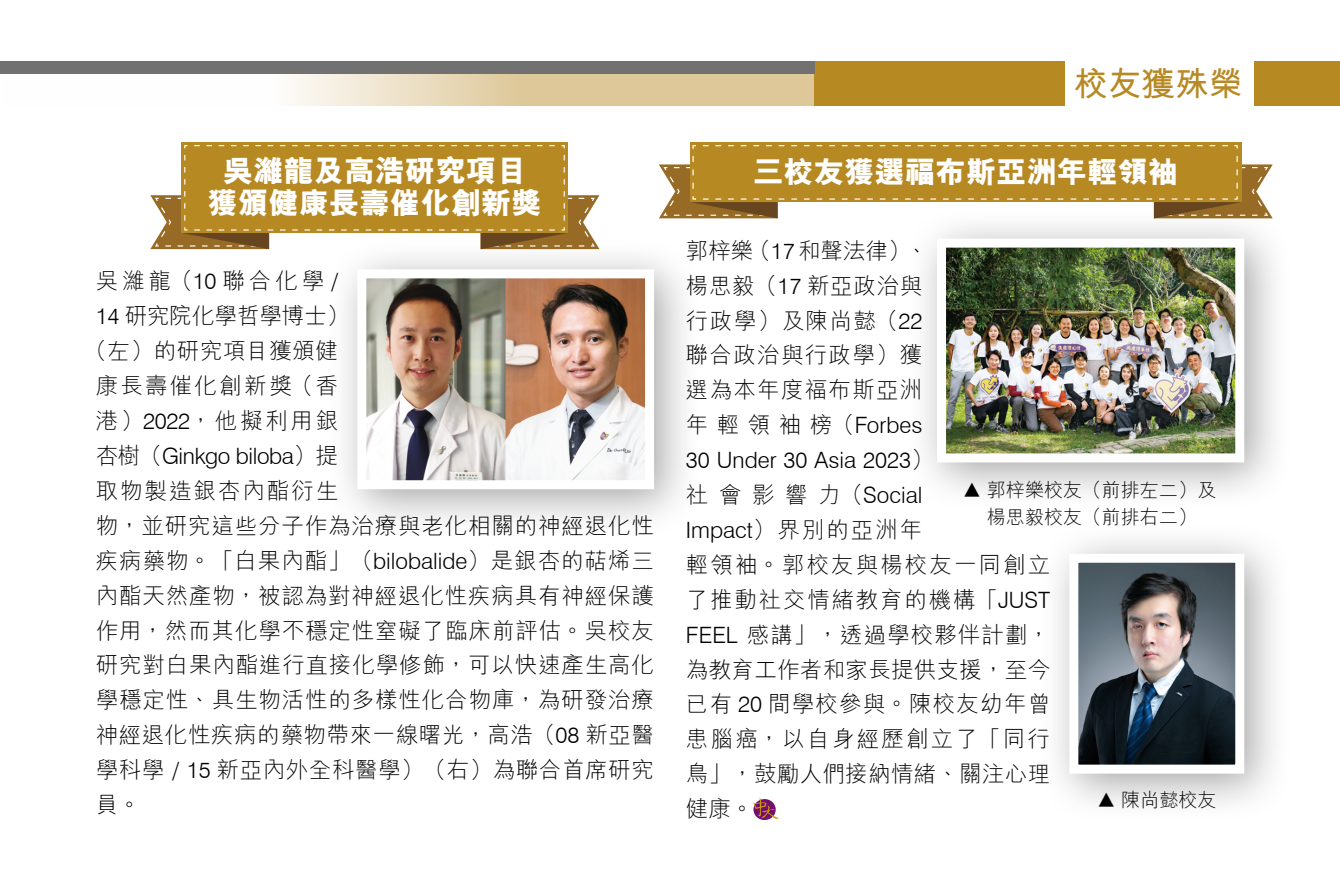
<style>
.page{position:relative;width:1340px;height:875px;background:#fff}
.page>*{position:absolute;margin:0;border:0;box-sizing:border-box;transform-origin:0 0}
.t1{font:700 33.75px "M Hei HK";color:#b78923}
.t2{font:800 30.38px/31.3px "M Hei HK";color:#fff;text-align:center}
.t3{font:300 22.5px/34.9px "M Hei HK";letter-spacing:.04em;color:#000}
.t4{font:300 22.5px/34.9px "M Hei HK";letter-spacing:.065em;color:#000}
.t5{font:300 22.5px/34.9px "M Hei HK";letter-spacing:.1em;color:#000;text-align:center}
.t6{font:300 22.5px "Swiss 721 BT";color:#000}
.t7{font:300 19.12px/27px "M Hei HK";color:#000;text-align:center}
.s1{font-family:"Swiss 721 BT"}
.s2{font-family:"M Hei HK"}
</style>
<div class="page">
<div style="left:814px;top:61px;width:250px;height:44px;background:#b78923"></div>
<svg style="left:293px;top:74px;width:521px;height:31px;background:#e4d2ad"></svg>
<div style="left:0;top:61px;width:814px;height:13px;background:#727171"></div>
<div style="left:1254px;top:61px;width:85px;height:44px;background:#b78923"></div>
<div style="left:325px;top:237px;width:378px;height:301px;background:#000;opacity:.35"></div>
<img style="left:367px;top:279px;width:277px;height:200px">
<div style="left:357px;top:269px;width:297px;height:220px;border:9px solid #fff"></div>
<div style="left:181px;top:142px;width:387px;height:91px;background:#b78923"></div>
<svg style="left:150px;top:145px;width:449px;height:104px"></svg>
<div style="left:753px;top:798px;width:22px;height:21px;background:#750e6d;border-radius:50%"></div>
<svg style="left:753px;top:798px;width:25px;height:20px"></svg>
<div style="left:690px;top:142px;width:551px;height:60px;background:#b78923"></div>
<svg style="left:692px;top:145px;width:4px;height:4px"></svg>
<svg style="left:659px;top:156px;width:125px;height:62px"></svg>
<svg style="left:1146px;top:145px;width:126px;height:61px"></svg>
<div style="left:905px;top:206px;width:388px;height:305px;background:#000;opacity:.35"></div>
<img style="left:947px;top:248px;width:287px;height:204px">
<div style="left:937px;top:238px;width:307px;height:224px;border:9px solid #fff"></div>
<div style="left:1037px;top:521px;width:256px;height:301px;background:#000;opacity:.35"></div>
<img style="left:1079px;top:563px;width:155px;height:200px">
<div style="left:1069px;top:553px;width:175px;height:220px;border:9px solid #fff"></div>
<h2 class="t2" style="left:208px;top:155px;width:336px">吳濰龍及高浩研究項目獲頒健康長壽催化創新獎</h2>
<p class="t5" style="left:84px;top:263px;width:266px">吳濰龍（<span class="s1">10</span> 聯合化學 <span class="s1">/<br>14</span> 研究院化學哲學博士）（左）的研究項目獲頒健康長壽催化創新獎（香港）<span class="s1">2022</span>，他擬利用銀</p>
<p class="t6" style="left:96px;top:442px;width:244px"><span class="s2">杏樹（</span>Ginkgo biloba<span class="s2">）提</span></p>
<p class="t3" style="left:96px;top:472px;width:560px">取物製造銀杏內酯衍生<br>物，並研究這些分子作為治療與老化相關的神經退化性疾病藥物。「白果內酯」（<span class="s1">bilobalide</span>）是銀杏的萜烯三內酯天然產物，被認為對神經退化性疾病具有神經保護作用，然而其化學不穩定性窒礙了臨床前評估。吳校友研究對白果內酯進行直接化學修飾，可以快速產生高化學穩定性、具生物活性的多樣性化合物庫，為研發治療神經退化性疾病的藥物帶來一線曙光，高浩（<span class="s1">08</span> 新亞醫學科學 <span class="s1">/ 15</span> 新亞內外全科醫學）（右）為聯合首席研究員。</p>
<h1 class="t1" style="left:1073px;top:59px;width:170px">校友獲殊榮</h1>
<h2 class="t2" style="left:753px;top:155px;width:427px">三校友獲選福布斯亞洲年輕領袖</h2>
<p class="t3" style="left:686px;top:232px;width:243px">郭梓樂（<span class="s1">17</span>和聲法律）、楊思毅（<span class="s1">17</span> 新亞政治與行政學）及陳尚懿（<span class="s1">22</span>聯合政治與行政學）獲選為本年度福布斯亞洲年輕領袖榜（<span class="s1">Forbes</span></p>
<p class="t6" style="left:686px;top:446px;width:249px">30 Under 30 Asia 2023<span class="s2">）</span></p>
<p class="t4" style="left:686px;top:477px;width:366px">社會影響力（<span class="s1">Social<br>Impact</span>）界別的亞洲年<br>輕領袖。郭校友與楊校友一同創立了推動社交情緒教育的機構「<span class="s1">JUST<br>FEEL</span> 感講」，透過學校夥伴計劃，為教育工作者和家長提供支援，至今已有 <span class="s1">20</span> 間學校參與。陳校友幼年曾患腦癌，以自身經歷創立了「同行鳥」，鼓勵人們接納情緒、關注心理健康。</p>
<p class="t7" style="left:962px;top:475px;width:255px">▲ 郭梓樂校友（前排左二）及楊思毅校友（前排右二）</p>
<p class="t7" style="left:1096px;top:786px;width:121px">▲ 陳尚懿校友</p>
</div>
